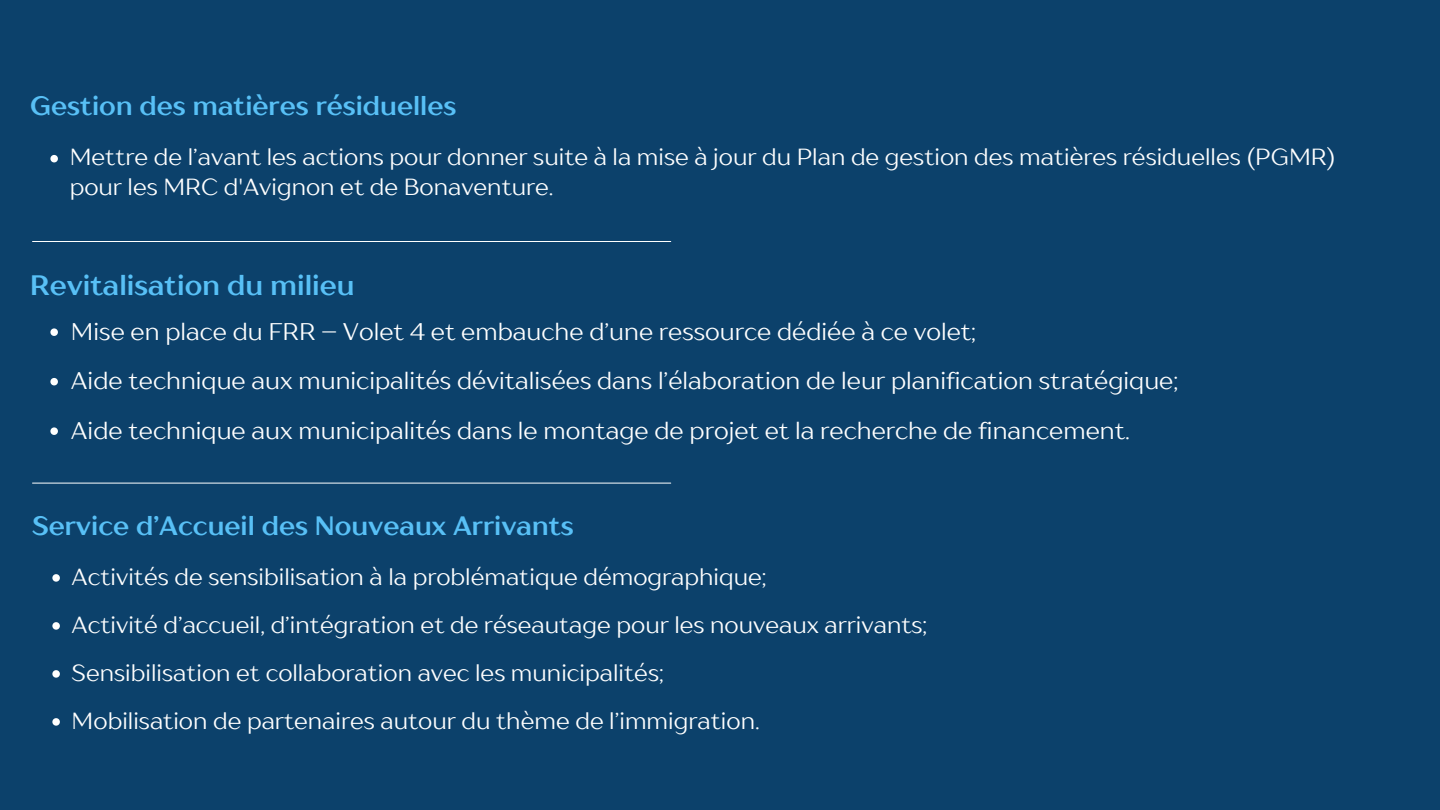
<style>
.page{position:relative;width:1440px;height:810px;background:#0c416b}
.page>*{position:absolute;margin:0;border:0;box-sizing:border-box;transform-origin:0 0}
.t1{font:700 28px "TT Drugs";color:#58c0f6}
.t2{font:700 26.5px "TT Drugs";color:#58c0f6}
.t3{font:24px "TT Drugs";color:#fff}
.t4{font:23.2px/30px "TT Drugs";color:#fff}
</style>
<div class="page">
<svg style="left:50px;top:155px;width:8px;height:7px"></svg>
<svg style="left:50px;top:328px;width:8px;height:8px"></svg>
<svg style="left:50px;top:378px;width:8px;height:7px"></svg>
<svg style="left:50px;top:427px;width:8px;height:8px"></svg>
<hr style="left:33px;top:241px;width:638px;height:1px;background:#fff">
<svg style="left:52px;top:574px;width:8px;height:8px"></svg>
<svg style="left:52px;top:622px;width:8px;height:8px"></svg>
<svg style="left:52px;top:670px;width:8px;height:8px"></svg>
<svg style="left:52px;top:718px;width:8px;height:8px"></svg>
<hr style="left:33px;top:483px;width:638px;height:1px;background:#fff">
<p class="t2" style="left:30px;top:90px;width:428px">Gestion des matières résiduelles</p>
<p class="t4" style="left:70px;top:142px;width:1268px">Mettre de l’avant les actions pour donner suite à la mise à jour du Plan de gestion des matières résiduelles (PGMR) pour les MRC d'Avignon et de Bonaventure.</p>
<p class="t1" style="left:30px;top:268px;width:326px">Revitalisation du milieu</p>
<p class="t3" style="left:71px;top:316px;width:907px">Mise en place du FRR – Volet 4 et embauche d’une ressource dédiée à ce volet;</p>
<p class="t3" style="left:71px;top:366px;width:1109px">Aide technique aux municipalités dévitalisées dans l’élaboration de leur planification stratégique;</p>
<p class="t3" style="left:71px;top:415px;width:1061px">Aide technique aux municipalités dans le montage de projet et la recherche de financement.</p>
<p class="t2" style="left:32px;top:509px;width:543px">Service d’Accueil des Nouveaux Arrivants</p>
<p class="t4" style="left:72px;top:561px;width:696px">Activités de sensibilisation à la problématique démographique;</p>
<p class="t4" style="left:72px;top:609px;width:857px">Activité d’accueil, d’intégration et de réseautage pour les nouveaux arrivants;</p>
<p class="t4" style="left:72px;top:657px;width:594px">Sensibilisation et collaboration avec les municipalités;</p>
<p class="t4" style="left:72px;top:705px;width:690px">Mobilisation de partenaires autour du thème de l’immigration.</p>
</div>
